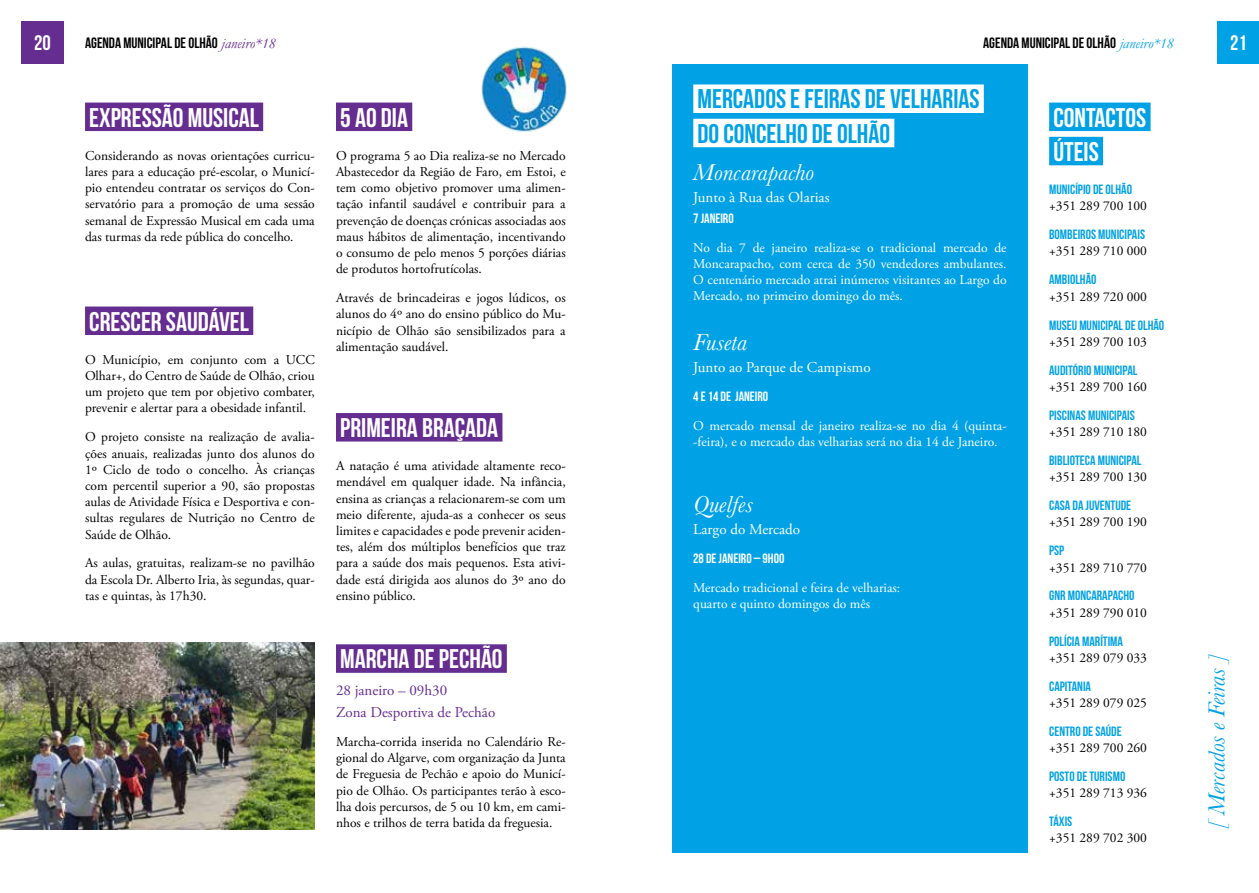
<style>
.page{position:relative;width:1259px;height:893px;background:#fff}
.page>*{position:absolute;margin:0;border:0;box-sizing:border-box;transform-origin:0 0}
.t1{font:27px/34.2px "Bebas Neue";color:#fff}
.t2{font:27px/34.2px "Bebas Neue";color:#00a2e5}
.t3{font:italic 24px "Baskerville";color:#fff}
.t4{font:italic 24px "Baskerville";color:#00a2e5}
.t5{font:21px "Bebas Neue";color:#fff}
.t6{font:15px "Bebas Neue";color:#000}
.t7{font:15px "Adobe Garamond Pro";color:#fff}
.t8{font:15px/22.2px "Adobe Garamond Pro";color:#662d91}
.t9{font:13.5px/16.2px "Adobe Garamond Pro";color:#000;text-align:justify}
.t10{font:13.5px/16.2px "Adobe Garamond Pro";color:#fff}
.t11{font:13.5px "Bebas Neue";color:#00a2e5}
.t12{font:13.5px "Bebas Neue";color:#fff}
.s1{font-family:"Garamond";font-style:italic;color:#662d91}
.s2{font-family:"Garamond";font-style:italic;color:#00a2e5}
</style>
<div class="page">
<div style="left:21px;top:21px;width:43px;height:43px;background:#662d91"></div>
<div style="left:1217px;top:21px;width:42px;height:43px;background:#00a2e5"></div>
<div style="left:672px;top:64px;width:356px;height:788px;background:#00a2e5"></div>
<div style="left:693px;top:84px;width:291px;height:29px;background:#fff"></div>
<div style="left:693px;top:119px;width:201px;height:28px;background:#fff"></div>
<div style="left:1049px;top:103px;width:101px;height:28px;background:#00a2e5"></div>
<div style="left:1049px;top:137px;width:54px;height:28px;background:#00a2e5"></div>
<div style="left:85px;top:103px;width:178px;height:28px;background:#662d91"></div>
<div style="left:85px;top:307px;width:168px;height:28px;background:#662d91"></div>
<img style="left:0;top:642px;width:315px;height:187px">
<div style="left:336px;top:413px;width:166px;height:29px;background:#662d91"></div>
<div style="left:336px;top:103px;width:76px;height:28px;background:#662d91"></div>
<div style="left:336px;top:644px;width:171px;height:29px;background:#662d91"></div>
<img style="left:481px;top:47px;width:86px;height:85px;border-radius:43px">
<h3 class="t5" style="left:34px;top:32px;width:18px">20</h3>
<p class="t6" style="left:85px;top:35px;width:192px">AGENDA MUNICIPAL DE OLHÃO <span class="s1">janeiro*18</span></p>
<p class="t6" style="left:983px;top:35px;width:192px">AGENDA MUNICIPAL DE OLHÃO <span class="s2">janeiro*18</span></p>
<h3 class="t5" style="left:1230px;top:32px;width:18px">21</h3>
<h1 class="t2" style="left:697px;top:82px;width:284px">MERCADOS E FEIRAS DE VELHARIAS<br>DO CONCELHO DE OLHÃO</h1>
<h2 class="t3" style="left:693px;top:156px;width:123px">Moncarapacho</h2>
<p class="t7" style="left:693px;top:189px;width:138px">Junto à Rua das Olarias</p>
<p class="t12" style="left:693px;top:211px;width:42px">7 JANEIRO</p>
<p class="t10" style="left:693px;top:240px;width:315px;text-align:justify">No dia 7 de janeiro realiza-se o tradicional mercado de Moncarapacho, com cerca de 350 vendedores ambulantes.<br>O centenário mercado atrai inúmeros visitantes ao Largo do Mercado, no primeiro domingo do mês.</p>
<h2 class="t3" style="left:693px;top:326px;width:55px">Fuseta</h2>
<p class="t7" style="left:693px;top:358px;width:179px">Junto ao Parque de Campismo</p>
<p class="t12" style="left:693px;top:389px;width:76px">4 E 14 DE JANEIRO</p>
<p class="t10" style="left:693px;top:418px;width:315px">O mercado mensal de janeiro realiza-se no dia 4 (quinta--feira), e o mercado das velharias será no dia 14 de Janeiro.</p>
<h1 class="t1" style="left:89px;top:100px;width:171px">EXPRESSÃO MUSICAL</h1>
<p class="t9" style="left:85px;top:148px;width:231px">Considerando as novas orientações curricu&shy;lares para a educação pré-escolar, o Municí&shy;pio entendeu contratar os serviços do Con&shy;servatório para a promoção de uma sessão semanal de Expressão Musical em cada uma das turmas da rede pública do concelho.</p>
<h1 class="t1" style="left:340px;top:100px;width:69px">5 AO DIA</h1>
<p class="t9" style="left:336px;top:148px;width:231px">O programa 5 ao Dia realiza-se no Mercado Abastecedor da Região de Faro, em Estoi, e tem como objetivo promover uma alimen&shy;tação infantil saudável e contribuir para a prevenção de doenças crónicas associadas aos maus hábitos de alimentação, incentivando o consumo de pelo menos 5 porções diárias de produtos hortofrutícolas.</p>
<p class="t9" style="left:336px;top:290px;width:231px">Através de brincadeiras e jogos lúdicos, os alunos do 4º ano do ensino público do Mu&shy;nicípio de Olhão são sensibilizados para a alimentação saudável.</p>
<h1 class="t1" style="left:1053px;top:100px;width:95px">CONTACTOS<br>ÚTEIS</h1>
<p class="t11" style="left:1049px;top:182px;width:84px">MUNICÍPIO DE OLHÃO</p>
<p class="t9" style="left:1049px;top:198px;width:99px">+351 289 700 100</p>
<p class="t11" style="left:1049px;top:227px;width:97px">BOMBEIROS MUNICIPAIS</p>
<p class="t9" style="left:1049px;top:243px;width:99px">+351 289 710 000</p>
<p class="t11" style="left:1049px;top:272px;width:49px">AMBIOLHÃO</p>
<p class="t9" style="left:1049px;top:289px;width:99px">+351 289 720 000</p>
<p class="t11" style="left:1049px;top:317px;width:117px">MUSEU MUNICIPAL DE OLHÃO</p>
<p class="t9" style="left:1049px;top:334px;width:99px">+351 289 700 103</p>
<p class="t11" style="left:1049px;top:363px;width:90px">AUDITÓRIO MUNICIPAL</p>
<p class="t9" style="left:1049px;top:379px;width:99px">+351 289 700 160</p>
<p class="t11" style="left:1049px;top:408px;width:87px">PISCINAS MUNICIPAIS</p>
<p class="t9" style="left:1049px;top:424px;width:99px">+351 289 710 180</p>
<p class="t11" style="left:1049px;top:453px;width:94px">BIBLIOTECA MUNICIPAL</p>
<p class="t9" style="left:1049px;top:469px;width:99px">+351 289 700 130</p>
<p class="t11" style="left:1049px;top:498px;width:84px">CASA DA JUVENTUDE</p>
<p class="t9" style="left:1049px;top:514px;width:99px">+351 289 700 190</p>
<p class="t11" style="left:1049px;top:543px;width:17px">PSP</p>
<p class="t9" style="left:1049px;top:560px;width:99px">+351 289 710 770</p>
<p class="t11" style="left:1049px;top:588px;width:87px">GNR MONCARAPACHO</p>
<p class="t9" style="left:1049px;top:605px;width:99px">+351 289 790 010</p>
<p class="t11" style="left:1049px;top:634px;width:75px">POLÍCIA MARÍTIMA</p>
<p class="t9" style="left:1049px;top:650px;width:99px">+351 289 079 033</p>
<p class="t11" style="left:1049px;top:679px;width:43px">CAPITANIA</p>
<p class="t9" style="left:1049px;top:695px;width:99px">+351 289 079 025</p>
<p class="t11" style="left:1049px;top:724px;width:74px">CENTRO DE SAÚDE</p>
<p class="t9" style="left:1049px;top:740px;width:99px">+351 289 700 260</p>
<p class="t11" style="left:1049px;top:769px;width:78px">POSTO DE TURISMO</p>
<p class="t9" style="left:1049px;top:785px;width:99px">+351 289 713 936</p>
<p class="t11" style="left:1049px;top:814px;width:25px">TÁXIS</p>
<p class="t9" style="left:1049px;top:831px;width:99px">+351 289 702 300</p>
<h1 class="t1" style="left:89px;top:304px;width:161px">CRESCER SAUDÁVEL</h1>
<p class="t9" style="left:85px;top:352px;width:231px">O Município, em conjunto com a UCC Olhar+, do Centro de Saúde de Olhão, criou um projeto que tem por objetivo combater, prevenir e alertar para a obesidade infantil.</p>
<p class="t9" style="left:85px;top:429px;width:231px">O projeto consiste na realização de avalia&shy;ções anuais, realizadas junto dos alunos do 1º Ciclo de todo o concelho. Às crianças com percentil superior a 90, são propostas aulas de Atividade Física e Desportiva e con&shy;sultas regulares de Nutrição no Centro de Saúde de Olhão.</p>
<p class="t9" style="left:85px;top:556px;width:231px">As aulas, gratuitas, realizam-se no pavilhão da Escola Dr. Alberto Iria, às segundas, quar&shy;tas e quintas, às 17h30.</p>
<h1 class="t1" style="left:340px;top:410px;width:160px">PRIMEIRA BRAÇADA</h1>
<p class="t9" style="left:336px;top:458px;width:231px">A natação é uma atividade altamente reco&shy;mendável em qualquer idade. Na infância, ensina as crianças a relacionarem-se com um meio diferente, ajuda-as a conhecer os seus limites e capacidades e pode prevenir aciden&shy;tes, além dos múltiplos benefícios que traz para a saúde dos mais pequenos. Esta ativi&shy;dade está dirigida aos alunos do 3º ano do ensino público.</p>
<h2 class="t3" style="left:693px;top:488px;width:61px">Quelfes</h2>
<p class="t7" style="left:693px;top:521px;width:108px">Largo do Mercado</p>
<p class="t12" style="left:693px;top:551px;width:93px">28 DE JANEIRO – 9H00</p>
<p class="t10" style="left:693px;top:580px;width:208px">Mercado tradicional e feira de velharias: quarto e quinto domingos do mês</p>
<h1 class="t1" style="left:340px;top:641px;width:164px">MARCHA DE PECHÃO</h1>
<p class="t8" style="left:336px;top:679px;width:161px">28 janeiro – 09h30<br>Zona Desportiva de Pechão</p>
<p class="t9" style="left:336px;top:734px;width:231px">Marcha-corrida inserida no Calendário Re&shy;gional do Algarve, com organização da Junta de Freguesia de Pechão e apoio do Municí&shy;pio de Olhão. Os participantes terão à esco&shy;lha dois percursos, de 5 ou 10 km, em cami&shy;nhos e trilhos de terra batida da freguesia.</p>
<h2 class="t4" style="left:1200px;top:829px;width:179px;rotate:-90deg">[ Mercados e Feiras ]</h2>
</div>
